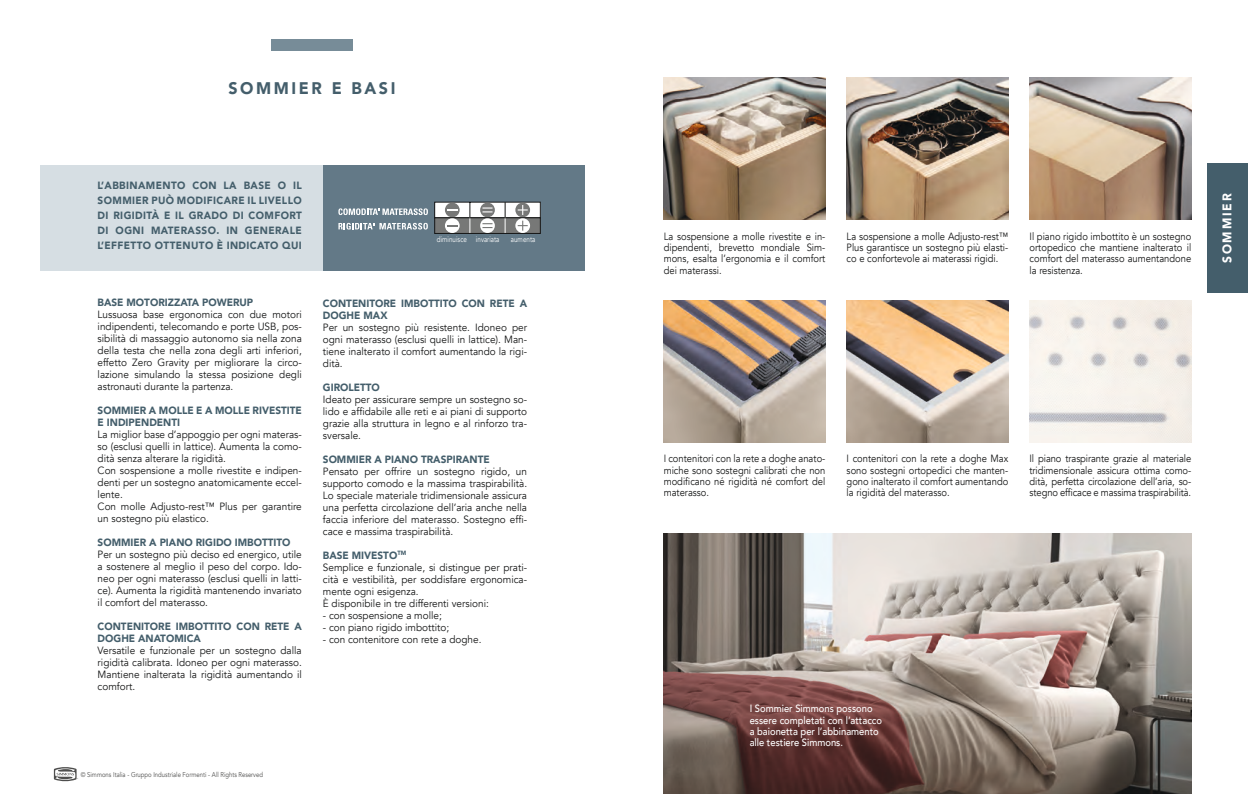
<style>
.page{position:relative;width:1248px;height:794px;background:#fff}
.page>*{position:absolute;margin:0;border:0;box-sizing:border-box;transform-origin:0 0}
.t1{font:900 16.8px "Avenir";letter-spacing:.16em;color:#445e6b;scale:.95 1}
.t2{font:900 12.6px "Avenir";letter-spacing:.16em;color:#fff;scale:.95 1}
.t3{font:10.5px/12px "Avenir";color:#151616;text-align:justify;scale:.95 1}
.t4{font:10.5px/11.3px "Avenir";color:#151616;text-align:justify;scale:.9 1}
.t5{font:900 10.5px/15px "Avenir";color:#445e6b;scale:.95 1}
.t6{font:500 10.5px/11.3px "Avenir";color:#fff;scale:.9 1}
.t7{font:7.9px "Avenir";color:#fff;scale:.8 1}
.t8{font:7px "Avenir";color:#4e4e4d;scale:.85 1}
.s1{font-weight:900;color:#445e6b}
</style>
<div class="page">
<div style="left:40px;top:165px;width:544px;height:105px;background:#d6dee3"></div>
<div style="left:323px;top:165px;width:261px;height:105px;background:#637987"></div>
<img style="left:663px;top:78px;width:162px;height:142px">
<img style="left:846px;top:78px;width:162px;height:142px">
<img style="left:1029px;top:78px;width:162px;height:142px">
<img style="left:846px;top:300px;width:162px;height:142px">
<img style="left:663px;top:300px;width:162px;height:142px">
<svg style="left:338px;top:208px;width:90px;height:7px"></svg>
<svg style="left:338px;top:223px;width:90px;height:6px"></svg>
<svg style="left:434px;top:202px;width:106px;height:32px;background:#a9a9a9"></svg>
<img style="left:663px;top:533px;width:528px;height:261px">
<div style="left:271px;top:40px;width:81px;height:11px;background:#778c98"></div>
<img style="left:1029px;top:300px;width:162px;height:142px">
<div style="left:1207px;top:163px;width:40px;height:130px;background:#445e6b"></div>
<svg style="left:54px;top:767px;width:24px;height:14px"></svg>
<h1 class="t1" style="left:228px;top:74px;width:177px">SOMMIER E BASI</h1>
<p class="t5" style="left:98px;top:178px;width:216px;text-align:justify">L’ABBINAMENTO CON LA BASE O IL SOMMIER PUÒ MODIFICARE IL LIVELLO DI RIGIDITÀ E IL GRADO DI COMFORT DI OGNI MATERASSO. IN GENERALE L’EFFETTO OTTENUTO È INDICATO QUI</p>
<p class="t7" style="left:437px;top:234px;width:80px">diminuisce invariata</p>
<p class="t7" style="left:511px;top:234px;width:32px">aumenta</p>
<p class="t5" style="left:98px;top:295px;width:165px">BASE MOTORIZZATA POWERUP</p>
<p class="t3" style="left:98px;top:309px;width:216px">Lussuosa base ergonomica con due motori indipendenti, telecomando e porte USB, pos&shy;sibilità di massaggio autonomo sia nella zona della testa che nella zona degli arti inferiori, effetto Zero Gravity per migliorare la circo&shy;lazione simulando la stessa posizione degli astronauti durante la partenza.</p>
<p class="t5" style="left:98px;top:404px;width:216px;line-height:12px">SOMMIER A MOLLE E A MOLLE RIVESTITE<br>E INDIPENDENTI</p>
<p class="t3" style="left:98px;top:429px;width:216px;text-align:left">La miglior base d’appoggio per ogni materas&shy;so (esclusi quelli in lattice). Aumenta la como&shy;dità senza alterare la rigidità.<br>Con sospensione a molle rivestite e indipen&shy;denti per un sostegno anatomicamente eccel&shy;lente.<br>Con molle Adjusto-rest™ Plus per garantire un sostegno più elastico.</p>
<p class="t5" style="left:98px;top:535px;width:205px">SOMMIER A PIANO RIGIDO IMBOTTITO</p>
<p class="t3" style="left:98px;top:549px;width:216px">Per un sostegno più deciso ed energico, utile a sostenere al meglio il peso del corpo. Ido&shy;neo per ogni materasso (esclusi quelli in latti&shy;ce). Aumenta la rigidità mantenendo invariato il comfort del materasso.</p>
<p class="t5" style="left:98px;top:620px;width:216px;line-height:12px">CONTENITORE IMBOTTITO CON RETE A<br>DOGHE ANATOMICA</p>
<p class="t3" style="left:98px;top:645px;width:216px">Versatile e funzionale per un sostegno dalla rigidità calibrata. Idoneo per ogni materasso.<br>Mantiene inalterata la rigidità aumentando il comfort.</p>
<p class="t5" style="left:323px;top:296px;width:216px;line-height:12px">CONTENITORE IMBOTTITO CON RETE A<br>DOGHE MAX</p>
<p class="t3" style="left:323px;top:321px;width:216px">Per un sostegno più resistente. Idoneo per ogni materasso (esclusi quelli in lattice). Man&shy;tiene inalterato il comfort aumentando la rigi&shy;dità.</p>
<p class="t5" style="left:323px;top:379px;width:62px">GIROLETTO</p>
<p class="t3" style="left:323px;top:393px;width:216px">Ideato per assicurare sempre un sostegno so&shy;lido e affidabile alle reti e ai piani di supporto grazie alla struttura in legno e al rinforzo tra&shy;sversale.</p>
<p class="t5" style="left:323px;top:451px;width:177px">SOMMIER A PIANO TRASPIRANTE</p>
<p class="t3" style="left:323px;top:465px;width:216px">Pensato per offrire un sostegno rigido, un supporto comodo e la massima traspirabilità.<br>Lo speciale materiale tridimensionale assicura una perfetta circolazione dell’aria anche nella faccia inferiore del materasso. Sostegno effi&shy;cace e massima traspirabilità.</p>
<p class="t3" style="left:323px;top:549px;width:216px;text-align:left"><span class="s1">BASE MIVESTO</span><sup>TM<br></sup>Semplice e funzionale, si distingue per prati&shy;cità e vestibilità, per soddisfare ergonomica&shy;mente ogni esigenza.<br>È disponibile in tre differenti versioni:</p>
<p class="t3" style="left:323px;top:609px;width:127px">- con sospensione a molle;</p>
<p class="t3" style="left:323px;top:621px;width:134px">- con piano rigido imbottito;</p>
<p class="t3" style="left:323px;top:633px;width:168px">- con contenitore con rete a doghe.</p>
<p class="t8" style="left:81px;top:770px;width:216px">© Simmons Italia - Gruppo Industriale Formenti - All Rights Reserved</p>
<p class="t4" style="left:663px;top:231px;width:181px">La sospensione a molle rivestite e in&shy;dipendenti, brevetto mondiale Sim&shy;mons, esalta l’ergonomia e il comfort dei materassi.</p>
<p class="t4" style="left:846px;top:231px;width:181px">La sospensione a molle Adjusto-rest™ Plus garantisce un sostegno più elasti&shy;co e confortevole ai materassi rigidi.</p>
<p class="t4" style="left:1029px;top:231px;width:181px">Il piano rigido imbottito è un sostegno ortopedico che mantiene inalterato il comfort del materasso aumentandone la resistenza.</p>
<p class="t2" style="left:1216px;top:263px;width:75px;rotate:-90deg">SOMMIER</p>
<p class="t4" style="left:663px;top:453px;width:181px">I contenitori con la rete a doghe anato&shy;miche sono sostegni calibrati che non modificano né rigidità né comfort del materasso.</p>
<p class="t4" style="left:846px;top:453px;width:181px">I contenitori con la rete a doghe Max sono sostegni ortopedici che manten&shy;gono inalterato il comfort aumentando la rigidità del materasso.</p>
<p class="t4" style="left:1029px;top:453px;width:181px">Il piano traspirante grazie al materiale tridimensionale assicura ottima como&shy;dità, perfetta circolazione dell’aria, so&shy;stegno efficace e massima traspirabilità.</p>
<p class="t6" style="left:749px;top:702px;width:148px">I Sommier Simmons possono essere completati con l’attacco a baionetta per l’abbinamento alle testiere Simmons.</p>
</div>
